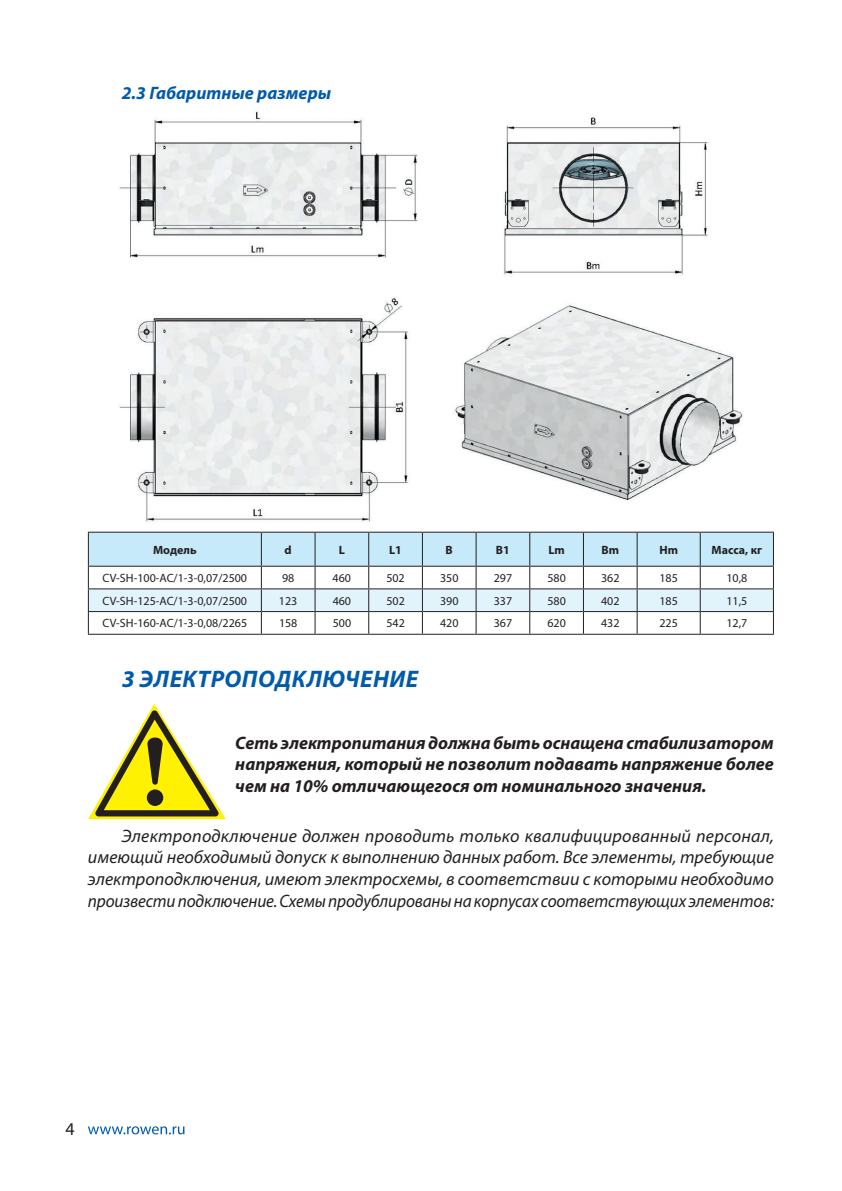
<style>
.page{position:relative;width:842px;height:1191px;background:#fff}
.page>*{position:absolute;margin:0;border:0;box-sizing:border-box;transform-origin:0 0}
.t1{font:italic 700 24px "Myriad Pro";letter-spacing:.035em;color:#015aaa}
.t2{font:italic 18px/21.6px "Myriad Pro";letter-spacing:-.01em;color:#231f20;text-align:justify}
.t3{font:italic 700 18px/21.6px "Myriad Pro";color:#231f20;text-align:justify}
.t4{font:italic 700 18px "Myriad Pro";color:#015aaa}
.t5{font:18px "Myriad Pro";color:#231f20}
.t6{font:12px "Myriad Pro";color:#231f20}
.t7{font:700 12px "Myriad Pro";color:#231f20}
</style>
<div class="page">
<svg style="left:88px;top:1126px;width:96px;height:8px"></svg>
<img style="left:119px;top:111px;width:624px;height:411px">
<hr style="left:88px;top:531px;width:173px;height:1px;background:#231f20">
<hr style="left:261px;top:531px;width:54px;height:1px;background:#231f20">
<hr style="left:315px;top:531px;width:54px;height:1px;background:#231f20">
<hr style="left:369px;top:531px;width:53px;height:1px;background:#231f20">
<hr style="left:422px;top:531px;width:54px;height:1px;background:#231f20">
<hr style="left:476px;top:531px;width:54px;height:1px;background:#231f20">
<hr style="left:530px;top:531px;width:53px;height:1px;background:#231f20">
<hr style="left:583px;top:531px;width:54px;height:1px;background:#231f20">
<hr style="left:637px;top:531px;width:63px;height:1px;background:#231f20">
<hr style="left:700px;top:531px;width:74px;height:1px;background:#231f20">
<hr style="left:88px;top:634px;width:173px;height:1px;background:#231f20">
<hr style="left:261px;top:634px;width:54px;height:1px;background:#231f20">
<hr style="left:315px;top:634px;width:54px;height:1px;background:#231f20">
<hr style="left:369px;top:634px;width:53px;height:1px;background:#231f20">
<hr style="left:422px;top:634px;width:54px;height:1px;background:#231f20">
<hr style="left:476px;top:634px;width:54px;height:1px;background:#231f20">
<hr style="left:530px;top:634px;width:53px;height:1px;background:#231f20">
<hr style="left:583px;top:634px;width:54px;height:1px;background:#231f20">
<hr style="left:637px;top:634px;width:63px;height:1px;background:#231f20">
<hr style="left:700px;top:634px;width:74px;height:1px;background:#231f20">
<svg style="left:88px;top:532px;width:686px;height:102px"></svg>
<svg style="left:88px;top:704px;width:138px;height:115px"></svg>
<p class="t4" style="left:122px;top:81px;width:211px">2.3 Габаритные размеры</p>
<p class="t7" style="left:153px;top:542px;width:45px">Модель</p>
<p class="t7" style="left:285px;top:542px;width:9px">d</p>
<p class="t7" style="left:339px;top:542px;width:8px">L</p>
<p class="t7" style="left:389px;top:542px;width:14px">L1</p>
<p class="t7" style="left:446px;top:542px;width:9px">B</p>
<p class="t7" style="left:496px;top:542px;width:15px">B1</p>
<p class="t7" style="left:548px;top:542px;width:18px">Lm</p>
<p class="t7" style="left:601px;top:542px;width:19px">Bm</p>
<p class="t7" style="left:659px;top:542px;width:20px">Hm</p>
<p class="t7" style="left:711px;top:542px;width:52px">Масса, кг</p>
<p class="t6" style="left:103px;top:570px;width:146px">CV-SH-100-АС/1-3-0,07/2500</p>
<p class="t6" style="left:282px;top:570px;width:14px">98</p>
<p class="t6" style="left:333px;top:570px;width:20px">460</p>
<p class="t6" style="left:386px;top:570px;width:20px">502</p>
<p class="t6" style="left:440px;top:570px;width:20px">350</p>
<p class="t6" style="left:494px;top:570px;width:20px">297</p>
<p class="t6" style="left:547px;top:570px;width:20px">580</p>
<p class="t6" style="left:601px;top:570px;width:20px">362</p>
<p class="t6" style="left:659px;top:570px;width:20px">185</p>
<p class="t6" style="left:726px;top:570px;width:22px">10,8</p>
<p class="t6" style="left:103px;top:593px;width:146px">CV-SH-125-АС/1-3-0,07/2500</p>
<p class="t6" style="left:279px;top:593px;width:20px">123</p>
<p class="t6" style="left:333px;top:593px;width:20px">460</p>
<p class="t6" style="left:386px;top:593px;width:20px">502</p>
<p class="t6" style="left:440px;top:593px;width:20px">390</p>
<p class="t6" style="left:494px;top:593px;width:20px">337</p>
<p class="t6" style="left:547px;top:593px;width:20px">580</p>
<p class="t6" style="left:601px;top:593px;width:20px">402</p>
<p class="t6" style="left:659px;top:593px;width:20px">185</p>
<p class="t6" style="left:726px;top:593px;width:22px">11,5</p>
<p class="t6" style="left:103px;top:616px;width:146px">CV-SH-160-АС/1-3-0,08/2265</p>
<p class="t6" style="left:279px;top:616px;width:20px">158</p>
<p class="t6" style="left:333px;top:616px;width:20px">500</p>
<p class="t6" style="left:386px;top:616px;width:20px">542</p>
<p class="t6" style="left:440px;top:616px;width:20px">420</p>
<p class="t6" style="left:494px;top:616px;width:20px">367</p>
<p class="t6" style="left:547px;top:616px;width:20px">620</p>
<p class="t6" style="left:601px;top:616px;width:20px">432</p>
<p class="t6" style="left:659px;top:616px;width:20px">225</p>
<p class="t6" style="left:726px;top:616px;width:22px">12,7</p>
<h1 class="t1" style="left:122px;top:663px;width:255px">3 Электроподключени</h1>
<h1 class="t1" style="left:406px;top:663px;width:14px">Е</h1>
<p class="t3" style="left:235px;top:731px;width:540px">Сеть электропитания должна быть оснащена стабилизатором напряжения, который не позволит подавать напряжение более чем на 10% отличающегося от номинального значения.</p>
<p class="t2" style="left:88px;top:824px;width:688px;text-indent:34px">Электроподключение должен проводить только квалифицированный персонал, имеющий необходимый допуск к выполнению данных работ. Все элементы, требующие электроподключения, имеют электросхемы, в соответствии с которыми необходимо произвести подключение. Схемы продублированы на корпусах соответствующих элементов:</p>
<p class="t5" style="left:65px;top:1117px;width:11px">4</p>
</div>
